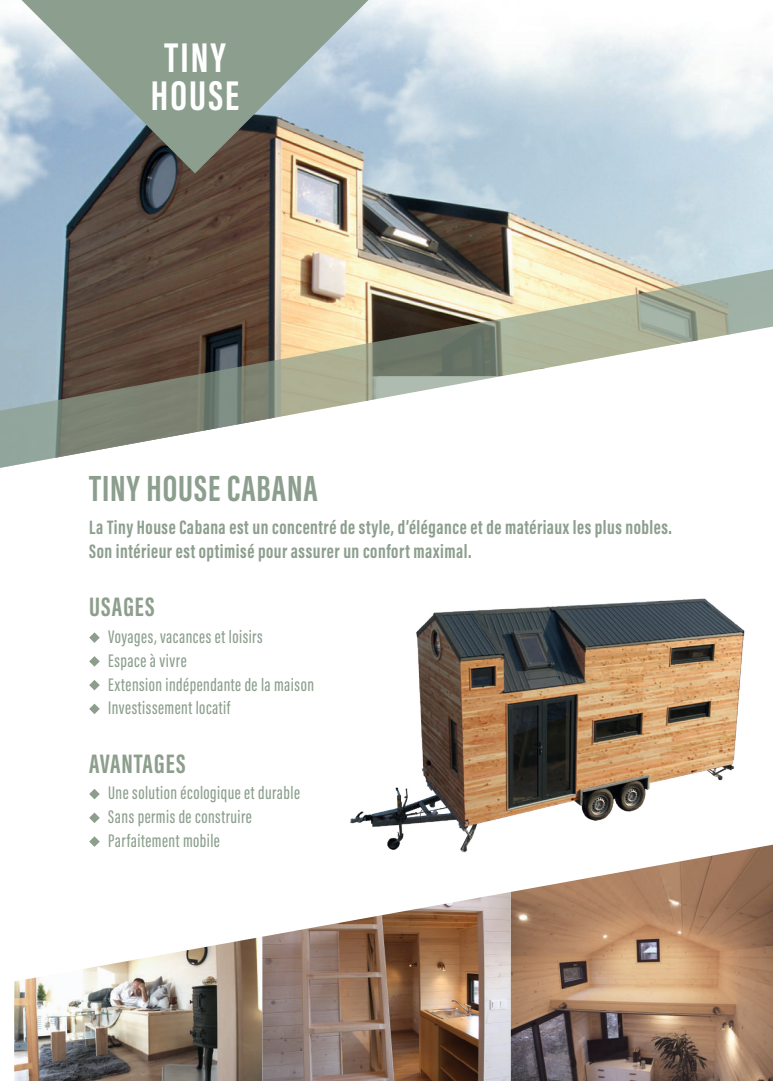
<style>
.page{position:relative;width:773px;height:1081px;background:#fff}
.page>*{position:absolute;margin:0;border:0;box-sizing:border-box;transform-origin:0 0}
.t1{font:700 42.75px/38px "Acumin Pro Extra Cond";letter-spacing:.05em;color:#fff;text-align:center}
.t2{font:700 37.5px "Acumin Pro Extra Cond";letter-spacing:.025em;color:#8c9e8d}
.t3{font:700 27.5px "Acumin Pro Extra Cond";letter-spacing:.035em;color:#8d9e8d}
.t4{font:700 20px/23.8px "Acumin Pro Extra Cond";letter-spacing:.025em;color:#8c9e8d}
.t5{font:500 18.75px/23.8px "Acumin Pro Extra Cond";letter-spacing:.025em;color:#8c9e8d}
</style>
<div class="page">
<svg style="left:89px;top:632px;width:11px;height:11px"></svg>
<svg style="left:89px;top:656px;width:11px;height:10px"></svg>
<svg style="left:89px;top:680px;width:11px;height:10px"></svg>
<svg style="left:89px;top:703px;width:11px;height:11px"></svg>
<img style="left:0;top:0;width:772px;height:269px">
<svg style="left:0;top:269px;width:772px;height:199px"></svg>
<img style="left:350px;top:598px;width:395px;height:255px">
<img style="left:510px;top:844px;width:262px;height:237px">
<img style="left:14px;top:937px;width:248px;height:144px">
<img style="left:262px;top:892px;width:248px;height:189px">
<svg style="left:89px;top:789px;width:11px;height:10px"></svg>
<svg style="left:89px;top:812px;width:11px;height:11px"></svg>
<svg style="left:89px;top:836px;width:11px;height:11px"></svg>
<svg style="left:21px;top:0;width:347px;height:173px;fill:#8c9e8d"></svg>
<h1 class="t1" style="left:151px;top:39px;width:90px">TINY<br>HOUSE</h1>
<h2 class="t2" style="left:89px;top:465px;width:230px">TINY HOUSE CABANA</h2>
<p class="t4" style="left:89px;top:515px;width:584px">La Tiny House Cabana est un concentré de style, d’élégance et de matériaux les plus nobles.<br>Son intérieur est optimisé pour assurer un confort maximal.</p>
<h3 class="t3" style="left:89px;top:590px;width:67px">USAGES</h3>
<p class="t5" style="left:108px;top:625px;width:207px">Voyages, vacances et loisirs<br>Espace à vivre<br>Extension indépendante de la maison<br>Investissement locatif</p>
<h3 class="t3" style="left:89px;top:746px;width:98px">AVANTAGES</h3>
<p class="t5" style="left:108px;top:781px;width:193px">Une solution écologique et durable<br>Sans permis de construire<br>Parfaitement mobile</p>
</div>
